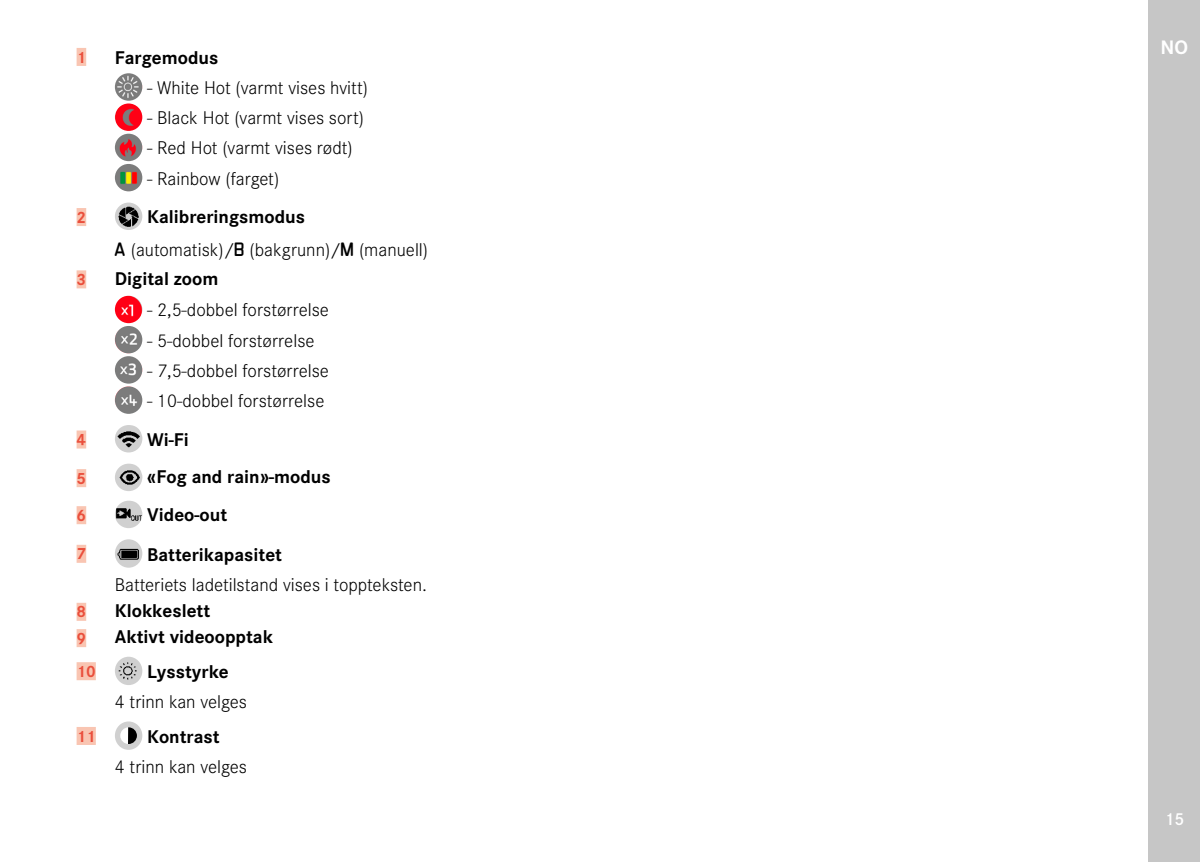
<style>
.page{position:relative;width:1200px;height:862px;background:#fff}
.page>*{position:absolute;margin:0;border:0;box-sizing:border-box;transform-origin:0 0}
.t1{font:700 20.25px "Corporate S";color:#fff}
.t2{font:300 19.12px/32.6px "Corporate S";color:#000}
.t3{font:700 19.12px "Corporate S";color:#000}
.t4{font:600 18px "Corporate S";color:#fff}
.t5{font:700 16.88px "Corporate S";color:#ea4f3c}
.s1{font-weight:700}
.s2{font-family:"LG1054";font-weight:400;font-size:16.88px}
</style>
<div class="page">
<div style="left:1148px;top:0;width:51px;height:861px;background:#c6c6c6"></div>
<div style="left:77px;top:48px;width:9px;height:18px;background:#f9c5b2"></div>
<img style="left:115px;top:73px;width:27px;height:28px;border-radius:14px">
<img style="left:115px;top:103px;width:27px;height:28px;border-radius:14px">
<img style="left:115px;top:134px;width:27px;height:27px;border-radius:14px">
<img style="left:115px;top:164px;width:27px;height:27px;border-radius:14px">
<div style="left:77px;top:208px;width:9px;height:18px;background:#f9c5b2"></div>
<img style="left:115px;top:202px;width:27px;height:28px">
<div style="left:77px;top:270px;width:9px;height:18px;background:#f9c5b2"></div>
<img style="left:115px;top:295px;width:27px;height:28px;border-radius:14px">
<img style="left:115px;top:326px;width:27px;height:27px;border-radius:14px">
<img style="left:115px;top:356px;width:27px;height:27px;border-radius:14px">
<img style="left:115px;top:386px;width:27px;height:27px;border-radius:14px">
<div style="left:77px;top:430px;width:9px;height:18px;background:#f9c5b2"></div>
<svg style="left:115px;top:425px;width:28px;height:27px"></svg>
<img style="left:116px;top:428px;width:25px;height:21px">
<div style="left:77px;top:469px;width:9px;height:18px;background:#f9c5b2"></div>
<svg style="left:115px;top:469px;width:28px;height:17px"></svg>
<img style="left:118px;top:463px;width:22px;height:28px">
<div style="left:77px;top:506px;width:9px;height:18px;background:#f9c5b2"></div>
<svg style="left:117px;top:500px;width:26px;height:28px"></svg>
<img style="left:115px;top:507px;width:27px;height:14px">
<div style="left:77px;top:544px;width:9px;height:18px;background:#f9c5b2"></div>
<img style="left:115px;top:539px;width:27px;height:28px;border-radius:14px">
<div style="left:77px;top:602px;width:9px;height:18px;background:#f9c5b2"></div>
<div style="left:77px;top:628px;width:9px;height:18px;background:#f9c5b2"></div>
<div style="left:77px;top:661px;width:19px;height:18px;background:#f9c5b2"></div>
<img style="left:115px;top:656px;width:27px;height:28px;border-radius:14px">
<div style="left:77px;top:726px;width:19px;height:18px;background:#f9c5b2"></div>
<div style="left:115px;top:721px;width:27px;height:28px;background:#d0d0d0;border-radius:50%"></div>
<div style="left:120px;top:726px;width:17px;height:17px;background:#fff;border-radius:50%"></div>
<svg style="left:128px;top:726px;width:9px;height:17px"></svg>
<p class="t5" style="left:77px;top:44px;width:11px">1</p>
<p class="t3" style="left:115px;top:43px;width:105px">Fargemodus</p>
<p class="t2" style="left:147px;top:70px;width:222px">- White Hot (varmt vises hvitt)</p>
<p class="t2" style="left:147px;top:100px;width:218px">- Black Hot (varmt vises sort)</p>
<p class="t2" style="left:147px;top:130px;width:207px">- Red Hot (varmt vises rødt)</p>
<p class="t2" style="left:147px;top:161px;width:134px">- Rainbow (farget)</p>
<p class="t5" style="left:77px;top:204px;width:11px">2</p>
<p class="t2" style="left:115px;top:199px;width:315px;text-indent:32px"><span class="s1">Kalibreringsmodus<br></span><span class="s2">A</span> (automatisk)/<span class="s2">B</span> (bakgrunn)/<span class="s2">M</span> (manuell)</p>
<p class="t5" style="left:77px;top:266px;width:11px">3</p>
<p class="t3" style="left:115px;top:263px;width:105px">Digital zoom</p>
<p class="t2" style="left:147px;top:292px;width:183px">- 2,5-dobbel forstørrelse</p>
<p class="t2" style="left:147px;top:322px;width:169px">- 5-dobbel forstørrelse</p>
<p class="t2" style="left:147px;top:353px;width:183px">- 7,5-dobbel forstørrelse</p>
<p class="t2" style="left:147px;top:383px;width:179px">- 10-dobbel forstørrelse</p>
<p class="t5" style="left:77px;top:426px;width:11px">4</p>
<p class="t3" style="left:147px;top:424px;width:43px">Wi-Fi</p>
<p class="t5" style="left:77px;top:464px;width:11px">5</p>
<p class="t3" style="left:147px;top:461px;width:185px">«Fog and rain»-modus</p>
<p class="t5" style="left:77px;top:501px;width:11px">6</p>
<p class="t3" style="left:147px;top:499px;width:81px">Video-out</p>
<p class="t5" style="left:77px;top:540px;width:11px">7</p>
<p class="t3" style="left:147px;top:539px;width:136px">Batterikapasitet</p>
<p class="t2" style="left:115px;top:566px;width:313px">Batteriets ladetilstand vises i toppteksten.</p>
<p class="t5" style="left:77px;top:598px;width:11px">8</p>
<p class="t3" style="left:115px;top:595px;width:97px">Klokkeslett</p>
<p class="t5" style="left:77px;top:624px;width:11px">9</p>
<p class="t3" style="left:115px;top:621px;width:160px">Aktivt videoopptak</p>
<p class="t5" style="left:77px;top:657px;width:21px">10</p>
<p class="t3" style="left:147px;top:656px;width:83px">Lysstyrke</p>
<p class="t2" style="left:115px;top:683px;width:134px">4 trinn kan velges</p>
<p class="t5" style="left:77px;top:722px;width:21px">11</p>
<p class="t3" style="left:147px;top:721px;width:74px">Kontrast</p>
<p class="t2" style="left:115px;top:748px;width:134px">4 trinn kan velges</p>
<p class="t1" style="left:1160px;top:32px;width:29px">NO</p>
<p class="t4" style="left:1163px;top:805px;width:21px">15</p>
</div>
